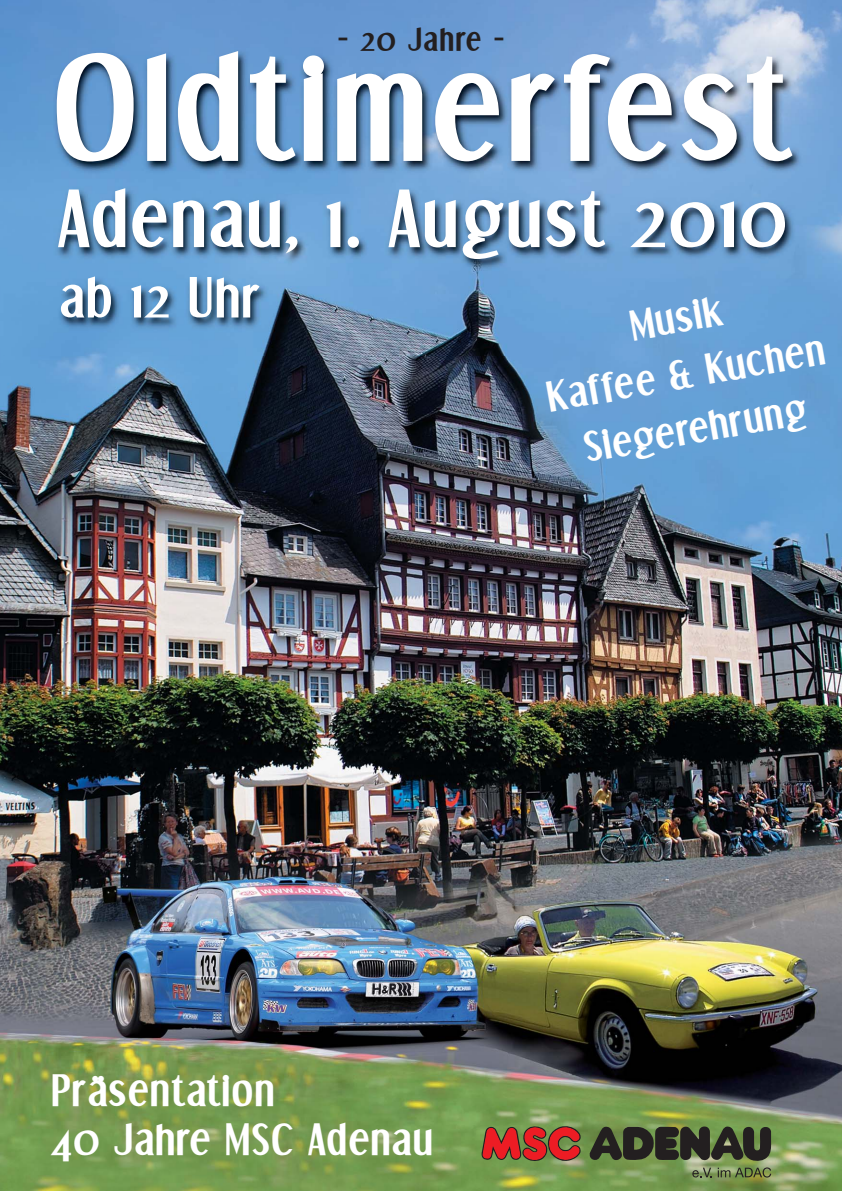
<style>
.page{position:relative;width:842px;height:1191px;background:#fff}
.page>*{position:absolute;margin:0;border:0;box-sizing:border-box;transform-origin:0 0}
.t1{font:700 138px "Dream Orphans";letter-spacing:.025em;color:#fff}
.t2{font:700 74px "Dream Orphans";letter-spacing:.025em;color:#fff}
.t3{font:700 52px "Dream Orphans";letter-spacing:.025em;color:#fff}
.t4{font:700 41px/49.2px "Dream Orphans";letter-spacing:.025em;color:#fff}
.t5{font:700 39px/56px "Dream Orphans";color:#fff;text-align:center}
.t6{font:700 30px "Dream Orphans";letter-spacing:.05em;color:#231f20}
</style>
<div class="page">
<img style="left:0;top:0;width:842px;height:1191px">
<img style="left:0;top:40px;width:842px;height:315px">
<svg style="left:481px;top:1125px;width:100px;height:37px;background:#a54934"></svg>
<svg style="left:589px;top:1116px;width:187px;height:72px;background:#5f7243"></svg>
<p class="t6" style="left:337px;top:27px;width:169px">- 20 Jahre -</p>
<h1 class="t1" style="left:52px;top:51px;width:741px">Oldtimerfest</h1>
<h2 class="t2" style="left:57px;top:188px;width:732px">Adenau, 1. August 2010</h2>
<h3 class="t3" style="left:59px;top:276px;width:202px">ab 12 Uhr</h3>
<p class="t5" style="left:533px;top:317px;width:283px;rotate:-10deg">Musik<br>Kaffee &amp; Kuchen<br>Siegerehrung</p>
<p class="t4" style="left:51px;top:1068px;width:383px">Präsentation<br>40 Jahre MSC Adenau</p>
</div>
